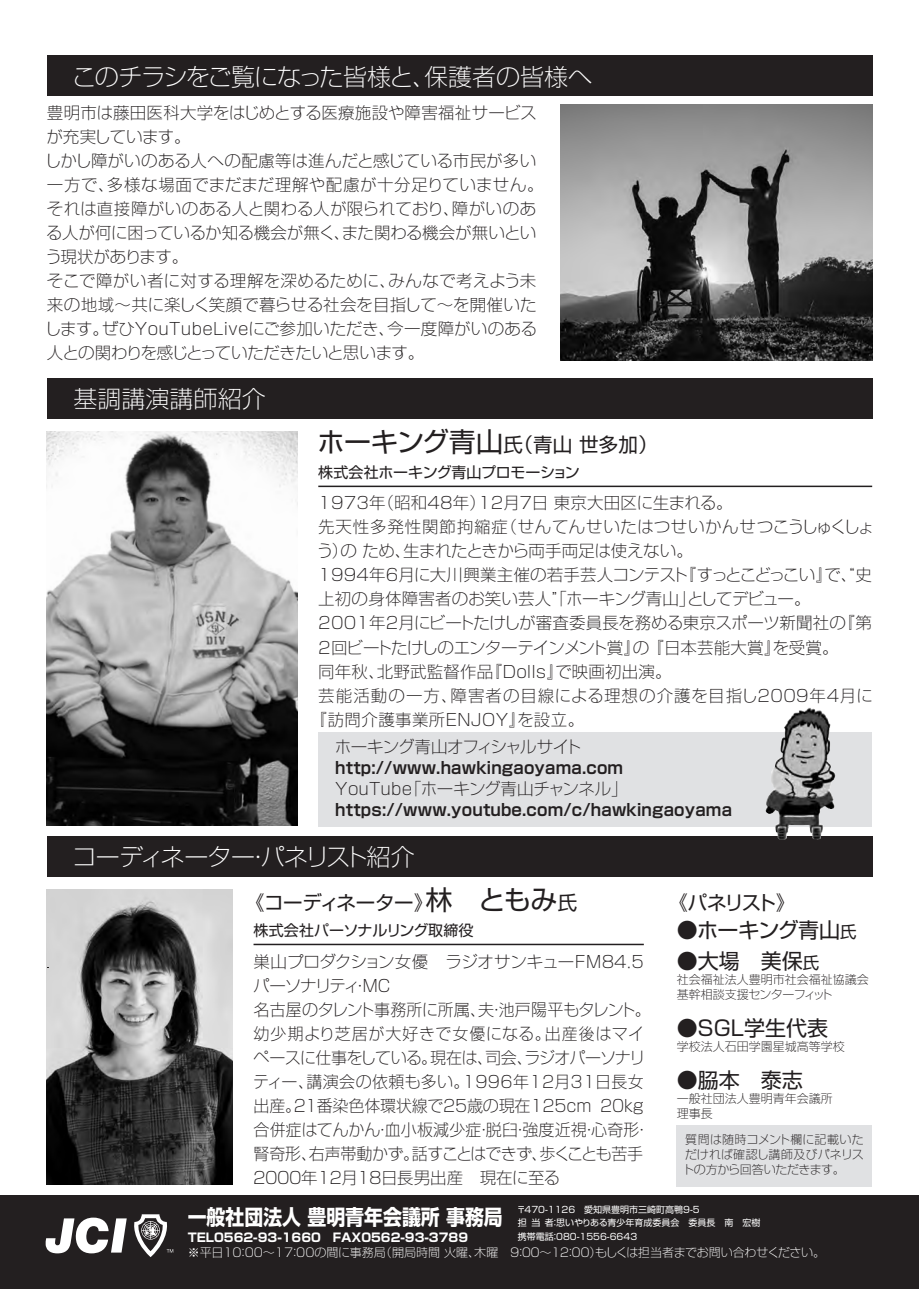
<style>
.page{position:relative;width:919px;height:1289px;background:#fff}
.page>*{position:absolute;margin:0;border:0;box-sizing:border-box;transform-origin:0 0}
.t1{font:300 expanded 24px "Shin Go Pr 5";letter-spacing:-.02em;color:#fff}
.t2{font:300 expanded 24px "Shin Go Pr 5";letter-spacing:-.04em;color:#fff}
.t3{font:300 expanded 24px "Shin Go Pr 5";color:#fff}
.t4{font:700 21px "Shin Go Pr 5";color:#fff;scale:.9 1}
.t5{font:21px "Shin Go Pr 5";letter-spacing:-.005em;color:#231f20}
.t6{font:21px "Shin Go Pr 5";letter-spacing:-.025em;color:#231f20}
.t7{font:21px "Shin Go Pr 5";letter-spacing:-.095em;color:#231f20}
.t8{font:19.5px "Shin Go Pr 5";letter-spacing:-.02em;color:#231f20}
.t9{font:300 expanded 16.5px/24px "Shin Go Pr 5";letter-spacing:-.005em;color:#231f20}
.t10{font:700 16.5px "Shin Go Pr 5 De";letter-spacing:.01em;color:#231f20}
.t11{font:300 expanded 16.5px "Shin Go Pr 5";letter-spacing:.04em;color:#231f20}
.t12{font:300 expanded 16.5px "Shin Go Pr 5";letter-spacing:-.04em;color:#231f20}
.t13{font:300 expanded 16.5px "Shin Go Pr 5";letter-spacing:.055em;color:#231f20}
.t14{font:300 expanded 16.5px "Shin Go Pr 5";letter-spacing:-.025em;color:#231f20}
.t15{font:300 expanded 16.5px "Shin Go Pr 5";letter-spacing:.02em;color:#231f20}
.t16{font:300 expanded 16.5px "Shin Go Pr 5";letter-spacing:-.05em;color:#231f20}
.t17{font:15px "Shin Go Pr 5";letter-spacing:-.015em;color:#231f20}
.t18{font:300 expanded 12px/15px "Shin Go Pr 5";color:#231f20}
.t19{font:300 expanded 12px "Shin Go Pr 5";letter-spacing:-.02em;color:#fff}
.t20{font:700 12px "Shin Go Pr 5";color:#fff}
.t21{font:9px/13.5px "Shin Go Pr 5";color:#fff}
.s1{font-size:27px}
.s2{font-size:16.5px}
</style>
<div class="page">
<div style="left:0;top:1195px;width:918px;height:93px;background:#231f20"></div>
<img style="left:47px;top:431px;width:250px;height:394px">
<img style="left:47px;top:889px;width:185px;height:295px">
<svg style="left:46px;top:1214px;width:127px;height:42px"></svg>
<div style="left:47px;top:378px;width:825px;height:40px;background:#231f20"></div>
<div style="left:47px;top:836px;width:825px;height:40px;background:#231f20"></div>
<div style="left:47px;top:55px;width:825px;height:41px;background:#231f20"></div>
<img style="left:560px;top:104px;width:312px;height:256px">
<hr style="left:318px;top:485px;width:554px;height:2px;background:#231f20">
<hr style="left:253px;top:943px;width:390px;height:2px;background:#231f20">
<div style="left:318px;top:732px;width:554px;height:94px;background:#e0e1e3"></div>
<div style="left:676px;top:1125px;width:196px;height:61px;background:#e0e1e3"></div>
<img style="left:771px;top:708px;width:37px;height:80px">
<h1 class="t1" style="left:72px;top:57px;width:521px">このチラシをご覧になった皆様と、保護者の皆様へ</h1>
<p class="t9" style="left:45px;top:99px;width:500px">豊明市は藤田医科大学をはじめとする医療施設や障害福祉サービスが充実しています。<br>しかし障がいのある人への配慮等は進んだと感じている市民が多い一方で、多様な場面でまだまだ理解や配慮が十分足りていません。それは直接障がいのある人と関わる人が限られており、障がいのある人が何に困っているか知る機会が無く、また関わる機会が無いという現状があります。<br>そこで障がい者に対する理解を深めるために、みんなで考えよう未来の地域～共に楽しく笑顔で暮らせる社会を目指して～を開催いたします。ぜひYouTubeLiveにご参加いただき、今一度障がいのある人との関わりを感じとっていただきたいと思います。</p>
<h1 class="t3" style="left:74px;top:379px;width:194px">基調講演講師紹介</h1>
<p class="t8" style="left:317px;top:429px;width:342px"><span class="s1">ホーキング青山</span>氏（青山 世多加）</p>
<p class="t17" style="left:318px;top:460px;width:263px">株式会社ホーキング青山プロモーション</p>
<p class="t9" style="left:318px;top:489px;width:416px">1973年（昭和48年）12月7日 東京大田区に生まれる。</p>
<p class="t11" style="left:318px;top:513px;width:557px">先天性多発性関節拘縮症（せんてんせいたはつせいかんせつこうしゅくしょ</p>
<p class="t14" style="left:317px;top:537px;width:377px">う）の ため、生まれたときから両手両足は使えない。</p>
<p class="t9" style="left:318px;top:561px;width:555px">1994年6月に大川興業主催の若手芸人コンテスト『すっとこどっこい』で、“史</p>
<p class="t9" style="left:318px;top:585px;width:494px">上初の身体障害者のお笑い芸人”「ホーキング青山」としてデビュー。</p>
<p class="t9" style="left:318px;top:609px;width:555px">2001年2月にビートたけしが審査委員長を務める東京スポーツ新聞社の『第</p>
<p class="t12" style="left:318px;top:633px;width:522px">2回ビートたけしのエンターテインメント賞』の 『日本芸能大賞』を受賞。</p>
<p class="t9" style="left:318px;top:657px;width:355px">同年秋、北野武監督作品『Ｄｏｌｌｓ』で映画初出演。</p>
<p class="t13" style="left:318px;top:681px;width:556px">芸能活動の一方、障害者の目線による理想の介護を目指し２００９年４月に</p>
<p class="t15" style="left:310px;top:705px;width:275px">『訪問介護事業所ＥＮＪＯＹ』を設立。</p>
<p class="t16" style="left:334px;top:733px;width:248px">ホーキング青山オフィシャルサイト</p>
<p class="t10" style="left:335px;top:754px;width:289px">http://www.hawkingaoyama.com</p>
<p class="t9" style="left:335px;top:775px;width:294px">YouTube「ホーキング青山チャンネル」</p>
<p class="t10" style="left:335px;top:796px;width:398px">https://www.youtube.com/c/hawkingaoyama</p>
<h1 class="t2" style="left:72px;top:836px;width:344px">コーディネーター・パネリスト紹介</h1>
<p class="t8" style="left:245px;top:887px;width:333px">《コーディネーター》<span class="s1">林　ともみ</span>氏</p>
<p class="t17" style="left:253px;top:917px;width:221px">株式会社パーソナルリング取締役</p>
<p class="t9" style="left:251px;top:947px;width:401px">巣山プロダクション女優　ラジオサンキューＦＭ８４．５パーソナリティ・MC<br>名古屋のタレント事務所に所属、夫・池戸陽平もタレント。幼少期より芝居が大好きで女優になる。出産後はマイペースに仕事をしている。現在は、司会、ラジオパーソナリティー、講演会の依頼も多い。1996年12月31日長女出産。２１番染色体環状線で25歳の現在125cm 20kg合併症はてんかん・血小板減少症・脱臼・強度近視・心奇形・腎奇形、右声帯動かず。話すことはできず、歩くことも苦手<br>２０００年１２月１８日長男出産　現在に至る</p>
<p class="t8" style="left:668px;top:887px;width:128px">《パネリスト》</p>
<p class="t6" style="left:676px;top:912px;width:181px">●ホーキング青山<span class="s2">氏</span></p>
<p class="t18" style="left:676px;top:971px;width:193px">社会福祉法人豊明市社会福祉協議会基幹相談支援センターフィット</p>
<p class="t5" style="left:676px;top:943px;width:144px">●大場　美保<span class="s2">氏</span></p>
<p class="t7" style="left:676px;top:1010px;width:153px">●ＳＧＬ学生代表</p>
<p class="t18" style="left:676px;top:1037px;width:169px">学校法人石田学園星城高等学校</p>
<p class="t5" style="left:676px;top:1062px;width:127px">●脇本　泰志</p>
<p class="t18" style="left:676px;top:1089px;width:157px">一般社団法人豊明青年会議所理事長　</p>
<p class="t18" style="left:682px;top:1131px;width:183px;text-align:justify">質問は随時コメント欄に記載いただければ確認し講師及びパネリストの方から回答いただきます。</p>
<p class="t4" style="left:188px;top:1199px;width:351px">一般社団法人 豊明青年会議所 事務局</p>
<p class="t20" style="left:188px;top:1228px;width:282px">TEL0562-93-1660　FAX0562-93-3789</p>
<p class="t21" style="left:516px;top:1201px;width:245px">〒470-1126　愛知県豊明市三崎町高鴨9-5<br>担当者：思いやりある青少年育成委員会　委員長　南　宏樹携帯電話：080-1556-6643</p>
<p class="t19" style="left:188px;top:1242px;width:639px">※平日10：00～17：00の間に事務局（開局時間 火曜、木曜　９：００～１２：００）もしくは担当者までお問い合わせください。</p>
</div>
